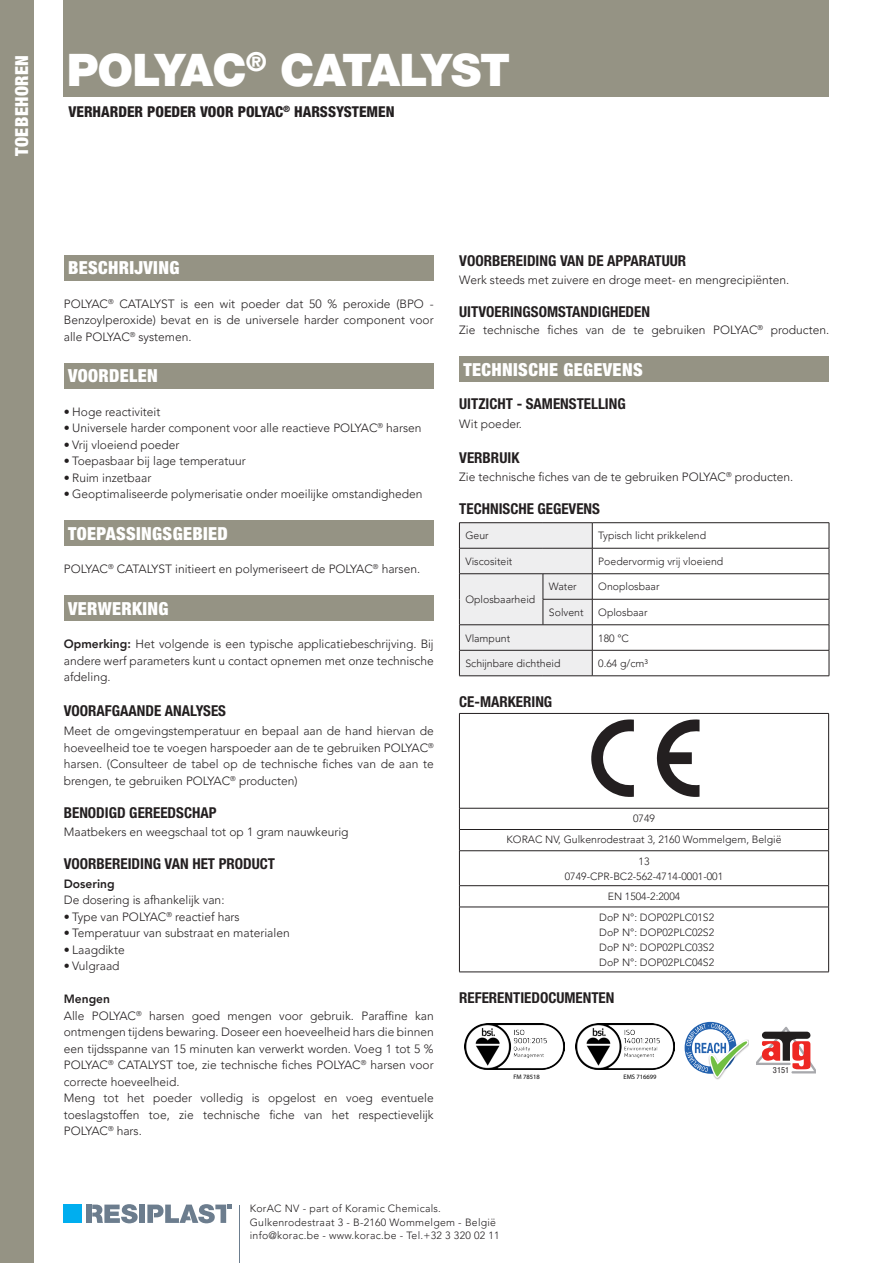
<style>
.page{position:relative;width:893px;height:1263px;background:#fff}
.page>*{position:absolute;margin:0;border:0;box-sizing:border-box;transform-origin:0 0}
.t1{font:900 45px "Helvetica Neue LT Std";letter-spacing:-.02em;color:#fff}
.t2{font:900 condensed 18px "Helvetica Neue LT Std";letter-spacing:.02em;color:#fff}
.TItle_niv_2{font:700 condensed 15px "Helvetica Neue LT Std";color:#231f20}
.t3{font:800 condensed 15px "Helvetica Neue LT Std";color:#231f20}
.BODY_TEXT{font:700 condensed 15px "Helvetica Neue LT Std";color:#231f20}
.BODY_TEXT-2{font:300 12px/16.5px "Avenir LT Pro";color:#231f20;text-align:justify}
.BODY_TEXT-3{font:800 12px "Avenir LT Pro";color:#231f20}
.t4{font:300 10.5px/15px "Avenir LT Pro";color:#231f20;text-align:center}
.t5{font:300 10.5px/13.5px "Avenir LT Pro";letter-spacing:.025em;color:#231f20}
.t6{font:condensed 8.4px "Helvetica Neue LT Std";color:#231f20}
.t7{font:6.45px "Myriad Pro";color:#000}
.s1{font-weight:800}
</style>
<div class="page">
<div style="left:0;top:0;width:34px;height:1263px;background:#959384"></div>
<hr style="left:240px;top:1205px;width:1px;height:58px;background:#6c7d8e">
<div style="left:139px;top:1204px;width:6px;height:19px;background:#6c7d8e"></div>
<div style="left:86px;top:1204px;width:5px;height:19px;background:#6c7d8e"></div>
<svg style="left:92px;top:1204px;width:46px;height:19px"></svg>
<svg style="left:147px;top:1204px;width:84px;height:19px"></svg>
<div style="left:64px;top:1204px;width:18px;height:19px;background:#00aeef"></div>
<div style="left:64px;top:255px;width:370px;height:26px;background:#959384"></div>
<div style="left:64px;top:363px;width:370px;height:26px;background:#959384"></div>
<div style="left:64px;top:521px;width:370px;height:25px;background:#959384"></div>
<div style="left:64px;top:596px;width:370px;height:25px;background:#959384"></div>
<div style="left:459px;top:356px;width:370px;height:26px;background:#959384"></div>
<hr style="left:459px;top:522px;width:84px;height:1px;background:#231f20">
<hr style="left:543px;top:522px;width:49px;height:1px;background:#231f20">
<hr style="left:592px;top:522px;width:237px;height:1px;background:#231f20">
<hr style="left:592px;top:548px;width:237px;height:1px;background:#231f20">
<hr style="left:592px;top:573px;width:237px;height:1px;background:#231f20">
<hr style="left:592px;top:599px;width:237px;height:1px;background:#231f20">
<hr style="left:592px;top:624px;width:237px;height:1px;background:#231f20">
<hr style="left:592px;top:650px;width:237px;height:1px;background:#231f20">
<svg style="left:459px;top:523px;width:134px;height:152px;background:#e4e4e5"></svg>
<svg style="left:829px;top:523px;width:1px;height:153px"></svg>
<hr style="left:459px;top:675px;width:84px;height:1px;background:#231f20">
<hr style="left:543px;top:675px;width:49px;height:1px;background:#231f20">
<hr style="left:592px;top:675px;width:237px;height:1px;background:#231f20">
<hr style="left:459px;top:972px;width:370px;height:1px;background:#231f20">
<hr style="left:459px;top:713px;width:370px;height:1px;background:#231f20">
<hr style="left:459px;top:714px;width:1px;height:94px;background:#231f20">
<hr style="left:828px;top:714px;width:1px;height:94px;background:#231f20">
<hr style="left:459px;top:808px;width:370px;height:1px;background:#231f20">
<hr style="left:459px;top:829px;width:370px;height:1px;background:#231f20">
<svg style="left:459px;top:808px;width:1px;height:42px"></svg>
<svg style="left:828px;top:808px;width:1px;height:42px"></svg>
<hr style="left:459px;top:850px;width:370px;height:1px;background:#231f20">
<hr style="left:459px;top:851px;width:1px;height:34px;background:#231f20">
<hr style="left:828px;top:851px;width:1px;height:34px;background:#231f20">
<hr style="left:459px;top:885px;width:370px;height:1px;background:#231f20">
<svg style="left:459px;top:886px;width:1px;height:21px"></svg>
<svg style="left:828px;top:886px;width:1px;height:21px"></svg>
<hr style="left:459px;top:907px;width:370px;height:1px;background:#231f20">
<hr style="left:459px;top:907px;width:1px;height:65px;background:#231f20">
<hr style="left:828px;top:907px;width:1px;height:65px;background:#231f20">
<svg style="left:657px;top:719px;width:42px;height:78px"></svg>
<svg style="left:591px;top:719px;width:43px;height:78px"></svg>
<img style="left:465px;top:1023px;width:99px;height:47px">
<img style="left:575px;top:1023px;width:100px;height:47px">
<svg style="left:685px;top:1022px;width:63px;height:56px"></svg>
<svg style="left:757px;top:1027px;width:58px;height:46px"></svg>
<div style="left:64px;top:0;width:765px;height:97px;background:#959384"></div>
<h2 class="t2" style="left:11px;top:156px;width:102px;rotate:-90deg">TOEBEHOREN</h2>
<p class="t1" style="left:67px;top:43px;width:445px">POLYAC<sup>®</sup> CATALYST</p>
<p class="t3" style="left:68px;top:102px;width:328px">VERHARDER POEDER VOOR POLYAC<sup>®</sup> HARSSYSTEMEN</p>
<p class="t2" style="left:68px;top:257px;width:113px">BESCHRIJVING</p>
<p class="BODY_TEXT-2" style="left:64px;top:295px;width:371px">POLYAC<sup>®</sup> CATALYST is een wit poeder dat 50 % peroxide (BPO - Benzoylperoxide) bevat en is de universele harder component voor alle POLYAC<sup>®</sup> systemen.</p>
<p class="t2" style="left:68px;top:365px;width:91px">VOORDELEN</p>
<p class="BODY_TEXT-2" style="left:64px;top:403px;width:98px">• Hoge reactiviteit</p>
<p class="BODY_TEXT-2" style="left:64px;top:420px;width:359px">• Universele harder component voor alle reactieve POLYAC<sup>®</sup> harsen</p>
<p class="BODY_TEXT-2" style="left:64px;top:436px;width:117px">• Vrij vloeiend poeder</p>
<p class="BODY_TEXT-2" style="left:64px;top:453px;width:184px">• Toepasbaar bij lage temperatuur</p>
<p class="BODY_TEXT-2" style="left:64px;top:469px;width:89px">• Ruim inzetbaar</p>
<p class="BODY_TEXT-2" style="left:64px;top:486px;width:360px">• Geoptimaliseerde polymerisatie onder moeilijke omstandigheden</p>
<p class="t2" style="left:68px;top:522px;width:161px">TOEPASSINGSGEBIED</p>
<p class="BODY_TEXT-2" style="left:64px;top:561px;width:358px">POLYAC<sup>®</sup> CATALYST initieert en polymeriseert de POLYAC<sup>®</sup> harsen.</p>
<p class="t2" style="left:68px;top:597px;width:102px">VERWERKING</p>
<p class="BODY_TEXT-2" style="left:64px;top:636px;width:371px"><span class="s1">Opmerking:</span> Het volgende is een typische applicatiebeschrijving. Bij andere werf parameters kunt u contact opnemen met onze technische afdeling.</p>
<p class="TItle_niv_2" style="left:64px;top:702px;width:164px">VOORAFGAANDE ANALYSES</p>
<p class="BODY_TEXT-2" style="left:64px;top:723px;width:371px">Meet de omgevingstemperatuur en bepaal aan de hand hiervan de hoeveelheid toe te voegen harspoeder aan de te gebruiken POLYAC<sup>® </sup>harsen. (Consulteer de tabel op de technische fiches van de aan te brengen, te gebruiken POLYAC<sup>®</sup> producten)</p>
<p class="TItle_niv_2" style="left:64px;top:803px;width:154px">BENODIGD GEREEDSCHAP</p>
<p class="BODY_TEXT-2" style="left:64px;top:824px;width:286px">Maatbekers en weegschaal tot op 1 gram nauwkeurig</p>
<p class="TItle_niv_2" style="left:64px;top:855px;width:213px">VOORBEREIDING VAN HET PRODUCT</p>
<p class="BODY_TEXT-3" style="left:64px;top:876px;width:52px">Dosering</p>
<p class="BODY_TEXT-2" style="left:64px;top:892px;width:162px">De dosering is afhankelijk van:</p>
<p class="BODY_TEXT-2" style="left:64px;top:908px;width:177px">• Type van POLYAC<sup>®</sup> reactief hars</p>
<p class="BODY_TEXT-2" style="left:64px;top:925px;width:227px">• Temperatuur van substraat en materialen</p>
<p class="BODY_TEXT-2" style="left:64px;top:941px;width:62px">• Laagdikte</p>
<p class="BODY_TEXT-2" style="left:64px;top:958px;width:57px">• Vulgraad</p>
<p class="BODY_TEXT-3" style="left:64px;top:992px;width:48px">Mengen</p>
<p class="BODY_TEXT-2" style="left:64px;top:1007px;width:371px">Alle POLYAC<sup>®</sup> harsen goed mengen voor gebruik. Paraffine kan ontmengen tijdens bewaring. Doseer een hoeveelheid hars die binnen een tijdsspanne van 15 minuten kan verwerkt worden. Voeg 1 tot 5 % POLYAC<sup>®</sup> CATALYST toe, zie technische fiches POLYAC<sup>®</sup> harsen voor correcte hoeveelheid.</p>
<p class="BODY_TEXT-2" style="left:64px;top:1090px;width:371px">Meng tot het poeder volledig is opgelost en voeg eventuele toeslagstoffen toe, zie technische fiche van het respectievelijk POLYAC<sup>®</sup> hars.</p>
<p class="TItle_niv_2" style="left:459px;top:251px;width:228px">VOORBEREIDING VAN DE APPARATUUR</p>
<p class="BODY_TEXT-2" style="left:459px;top:272px;width:332px">Werk steeds met zuivere en droge meet- en mengrecipiënten.</p>
<p class="BODY_TEXT" style="left:459px;top:303px;width:192px">UITVOERINGSOMSTANDIGHEDEN</p>
<p class="BODY_TEXT-2" style="left:459px;top:322px;width:371px">Zie technische fiches van de te gebruiken POLYAC<sup>®</sup> producten.</p>
<p class="t2" style="left:463px;top:358px;width:181px">TECHNISCHE GEGEVENS</p>
<p class="TItle_niv_2" style="left:459px;top:395px;width:168px">UITZICHT - SAMENSTELLING</p>
<p class="BODY_TEXT-2" style="left:459px;top:415px;width:64px">Wit poeder.</p>
<p class="TItle_niv_2" style="left:459px;top:448px;width:62px">VERBRUIK</p>
<p class="BODY_TEXT-2" style="left:459px;top:469px;width:335px">Zie technische fiches van de te gebruiken POLYAC<sup>®</sup> producten.</p>
<p class="TItle_niv_2" style="left:459px;top:500px;width:142px">TECHNISCHE GEGEVENS</p>
<p class="t4" style="left:465px;top:528px;width:25px">Geur</p>
<p class="t4" style="left:598px;top:528px;width:109px">Typisch licht prikkelend</p>
<p class="t4" style="left:465px;top:554px;width:48px">Viscositeit</p>
<p class="t4" style="left:598px;top:554px;width:126px">Poedervormig vrij vloeiend</p>
<p class="t4" style="left:465px;top:592px;width:71px">Oplosbaarheid</p>
<p class="t4" style="left:549px;top:579px;width:29px">Water</p>
<p class="t4" style="left:598px;top:579px;width:63px">Onoplosbaar</p>
<p class="t4" style="left:549px;top:605px;width:36px">Solvent</p>
<p class="t4" style="left:598px;top:605px;width:51px">Oplosbaar</p>
<p class="t4" style="left:465px;top:630px;width:46px">Vlampunt</p>
<p class="t4" style="left:598px;top:630px;width:32px">180 °C</p>
<p class="t4" style="left:465px;top:656px;width:97px">Schijnbare dichtheid</p>
<p class="t4" style="left:598px;top:656px;width:51px">0.64 g/cm³</p>
<p class="TItle_niv_2" style="left:459px;top:693px;width:95px">CE-MARKERING</p>
<p class="t4" style="left:633px;top:811px;width:23px">0749</p>
<p class="t4" style="left:507px;top:832px;width:276px">KORAC NV, Gulkenrodestraat 3, 2160 Wommelgem, België</p>
<p class="t4" style="left:565px;top:853px;width:160px">13<br>0749-CPR-BC2-562-4714-0001-001</p>
<p class="t4" style="left:608px;top:888px;width:74px">EN 1504-2:2004</p>
<p class="t4" style="left:599px;top:910px;width:116px">DoP N°: DOP02PLC01S2</p>
<p class="t4" style="left:599px;top:925px;width:116px">DoP N°: DOP02PLC02S2</p>
<p class="t4" style="left:599px;top:940px;width:116px">DoP N°: DOP02PLC03S2</p>
<p class="t4" style="left:599px;top:955px;width:116px">DoP N°: DOP02PLC04S2</p>
<p class="TItle_niv_2" style="left:459px;top:989px;width:157px">REFERENTIEDOCUMENTEN</p>
<p class="t7" style="left:513px;top:1073px;width:28px">FM 78518</p>
<p class="t7" style="left:623px;top:1073px;width:35px">EMS 716699</p>
<p class="t6" style="left:773px;top:1065px;width:18px">3151</p>
<p class="t5" style="left:250px;top:1202px;width:251px">KorAC NV - part of Koramic Chemicals.<br>Gulkenrodestraat 3 - B-2160 Wommelgem - België info@korac.be - www.korac.be - Tel.+32 3 320 02 11</p>
</div>
